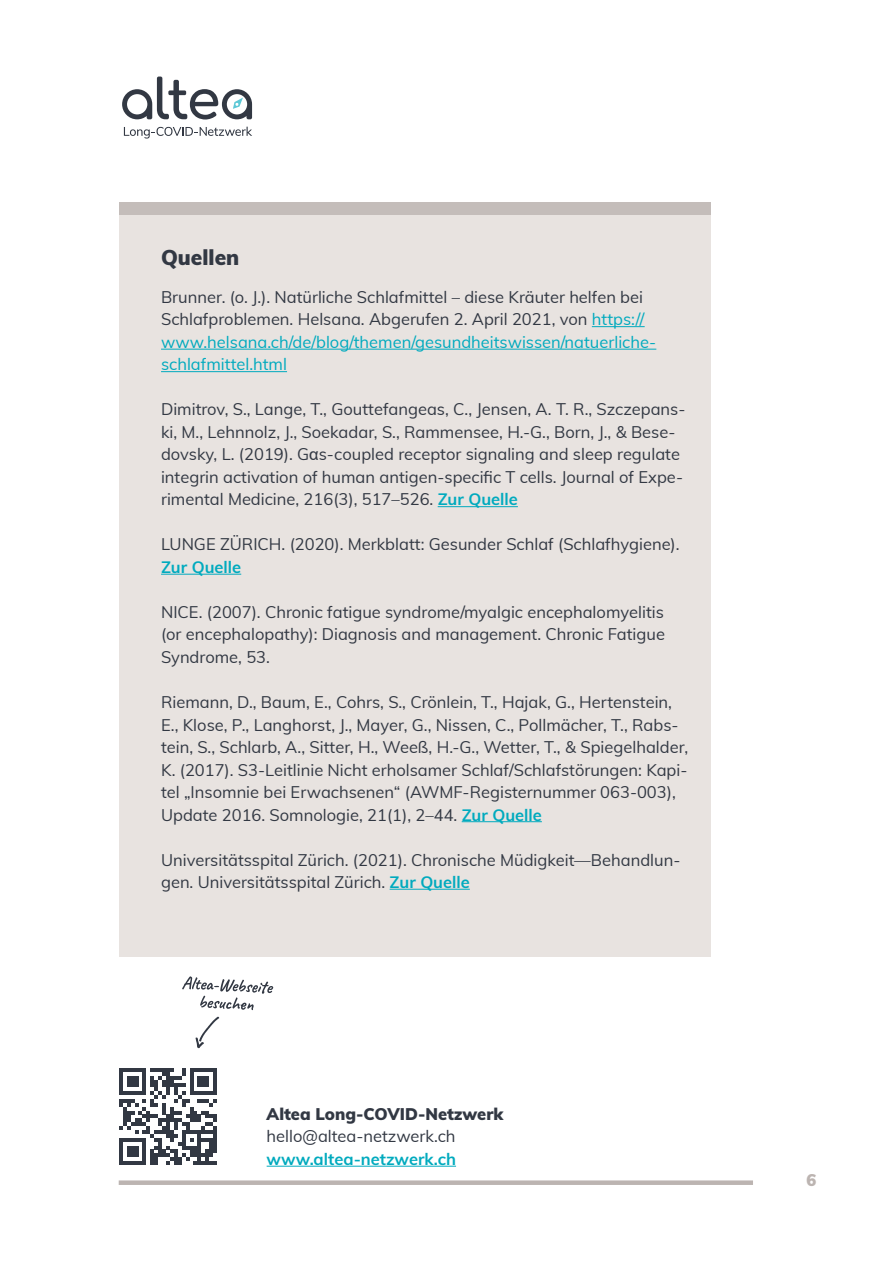
<style>
.page{position:relative;width:893px;height:1263px;background:#fff}
.page>*{position:absolute;margin:0;border:0;box-sizing:border-box;transform-origin:0 0}
.t1{font:900 21px "Muli";color:#323843}
.t2{font:16.5px/22.5px "Muli";color:#323843}
.t3{font:700 16.5px "Muli";color:#00aabe}
.t4{font:900 16.5px "Muli";color:#323843}
.t5{font:900 16.5px "Muli";color:#bcb4b1}
.s1{color:#00aabe}
.s2{font-family:"Arial"}
.s3{font-weight:700;color:#00aabe}
</style>
<div class="page">
<svg style="left:122px;top:77px;width:130px;height:42px"></svg>
<svg style="left:124px;top:127px;width:128px;height:12px"></svg>
<div style="left:119px;top:1180px;width:634px;height:5px;background:#bcb4b1"></div>
<svg style="left:119px;top:1068px;width:98px;height:97px"></svg>
<svg style="left:195px;top:1017px;width:24px;height:31px"></svg>
<svg style="left:182px;top:976px;width:91px;height:34px"></svg>
<hr style="left:267px;top:1166px;width:189px;height:1px;background:#00aabe">
<div style="left:119px;top:202px;width:592px;height:754px;background:#e8e3e0"></div>
<div style="left:119px;top:202px;width:592px;height:13px;background:#c4bdba"></div>
<hr style="left:592px;top:326px;width:53px;height:1px;background:#00aabe">
<hr style="left:161px;top:349px;width:495px;height:1px;background:#00aabe">
<hr style="left:161px;top:371px;width:126px;height:1px;background:#00aabe">
<hr style="left:438px;top:506px;width:80px;height:1px;background:#00aabe">
<hr style="left:161px;top:574px;width:80px;height:1px;background:#00aabe">
<hr style="left:462px;top:821px;width:80px;height:1px;background:#00aabe">
<hr style="left:390px;top:889px;width:80px;height:1px;background:#00aabe">
<p class="t1" style="left:161px;top:242px;width:80px">Quellen</p>
<p class="t2" style="left:161px;top:285px;width:497px">Brunner. (o. J.). Natürliche Schlafmittel – diese Kräuter helfen bei Schlafproblemen. Helsana. Abgerufen 2. April 2021, von <span class="s1">https:// www.helsana.ch/de/blog/themen/gesundheitswissen/natuerliche&shy;schlafmittel.html</span></p>
<p class="t2" style="left:161px;top:397px;width:526px">Dimitrov, S., Lange, T., Gouttefangeas, C., Jensen, A. T. R., Szczepans&shy;ki, M., Lehnnolz, J., Soekadar, S., Rammensee, H.-G., Born, J., &amp; Bese&shy;dovsky, L. (2019). G<span class="s2">α</span>s-coupled receptor signaling and sleep regulate integrin activation of human antigen-specific T cells. Journal of Expe&shy;rimental Medicine, 216(3), 517–526. <span class="s3">Zur Quelle</span></p>
<p class="t2" style="left:161px;top:532px;width:520px">LUNGE ZÜRICH. (2020). Merkblatt: Gesunder Schlaf (Schlafhygiene).</p>
<p class="t3" style="left:161px;top:555px;width:82px">Zur Quelle</p>
<p class="t2" style="left:161px;top:600px;width:505px;text-align:justify">NICE. (2007). Chronic fatigue syndrome/myalgic encephalomyelitis (or encephalopathy): Diagnosis and management. Chronic Fatigue Syndrome, 53.</p>
<p class="t2" style="left:161px;top:690px;width:529px">Riemann, D., Baum, E., Cohrs, S., Crönlein, T., Hajak, G., Hertenstein, E., Klose, P., Langhorst, J., Mayer, G., Nissen, C., Pollmächer, T., Rabs&shy;tein, S., Schlarb, A., Sitter, H., Weeß, H.-G., Wetter, T., &amp; Spiegelhalder, K. (2017). S3-Leitlinie Nicht erholsamer Schlaf/Schlafstörungen: Kapi&shy;tel „Insomnie bei Erwachsenen“ (AWMF-Registernummer 063-003), Update 2016. Somnologie, 21(1), 2–44. <span class="s3">Zur Quelle</span></p>
<p class="t2" style="left:161px;top:847px;width:521px">Universitätsspital Zürich. (2021). Chronische Müdigkeit—Behandlun&shy;gen. Universitätsspital Zürich. <span class="s3">Zur Quelle</span></p>
<p class="t4" style="left:267px;top:1102px;width:238px">Altea Long-COVID-Netzwerk</p>
<p class="t2" style="left:267px;top:1124px;width:190px">hello@altea-netzwerk.ch</p>
<p class="t3" style="left:267px;top:1147px;width:191px">www.altea-netzwerk.ch</p>
<p class="t5" style="left:806px;top:1168px;width:11px">6</p>
</div>
